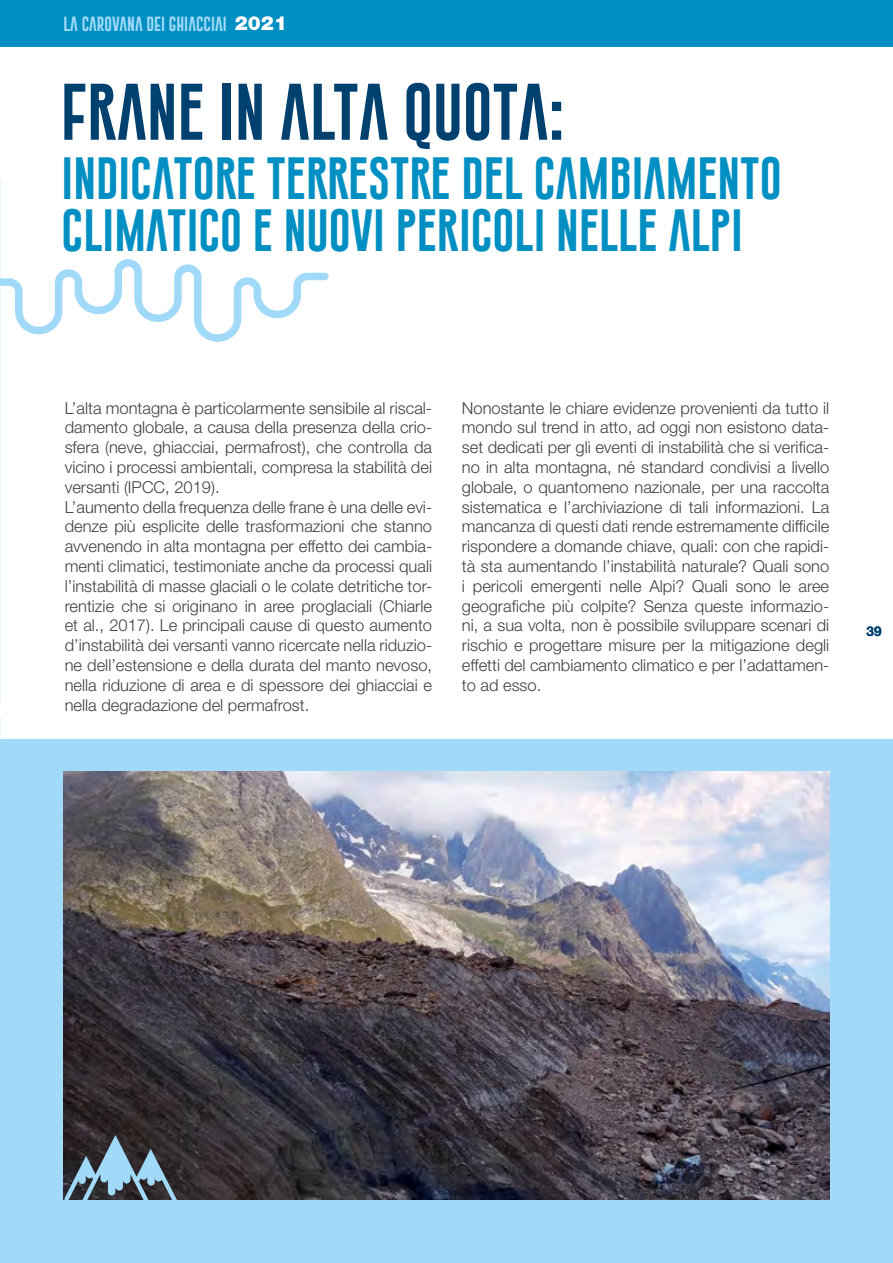
<style>
.page{position:relative;width:893px;height:1263px;background:#fff}
.page>*{position:absolute;margin:0;border:0;box-sizing:border-box;transform-origin:0 0}
.t1{font:58.5px "Gobold Extra 1";color:#004170}
.t2{font:43.5px/52.2px "Gobold Extra 1";color:#008fc2}
.t3{font:300 16.5px/19.8px "Helvetica Neue LT Std";color:#424043}
.t4{font:15px "Gobold Extra 1";color:#a1daf8}
.t5{font:700 13.5px "Helvetica Neue LT Std";color:#004170}
.s1{font-family:"Helvetica Neue LT Std";font-weight:900;font-size:19.5px;color:#fff}
</style>
<div class="page">
<div style="left:0;top:0;width:893px;height:47px;background:#008fc2"></div>
<div style="left:0;top:740px;width:893px;height:523px;background:#a1daf8"></div>
<svg style="left:0;top:255px;width:329px;height:91px"></svg>
<img style="left:64px;top:772px;width:765px;height:427px">
<svg style="left:63px;top:1135px;width:137px;height:65px"></svg>
<p class="t4" style="left:64px;top:14px;width:225px">LA CAROVANA DEI GHIACCIAI <span class="s1">2021</span></p>
<h1 class="t1" style="left:61px;top:74px;width:505px">FRANE IN ALTA QUOTA:</h1>
<h2 class="t2" style="left:62px;top:152px;width:721px">INDICATORE TERRESTRE DEL CAMBIAMENTO<br>CLIMATICO E NUOVI PERICOLI NELLE ALPI</h2>
<p class="t3" style="left:65px;top:397px;width:369px">L’alta montagna è particolarmente sensibile al riscal&shy;damento globale, a causa della presenza della crio&shy;sfera (neve, ghiacciai, permafrost), che controlla da vicino i processi ambientali, compresa la stabilità dei versanti (IPCC, 2019).<br>L’aumento della frequenza delle frane è una delle evi&shy;denze più esplicite delle trasformazioni che stanno avvenendo in alta montagna per effetto dei cambia&shy;menti climatici, testimoniate anche da processi quali l’instabilità di masse glaciali o le colate detritiche tor&shy;rentizie che si originano in aree proglaciali (Chiarle et al., 2017). Le principali cause di questo aumento d’instabilità dei versanti vanno ricercate nella riduzio&shy;ne dell’estensione e della durata del manto nevoso, nella riduzione di area e di spessore dei ghiacciai e nella degradazione del permafrost.</p>
<p class="t3" style="left:462px;top:397px;width:369px;text-align:justify">Nonostante le chiare evidenze provenienti da tutto il mondo sul trend in atto, ad oggi non esistono data&shy;set dedicati per gli eventi di instabilità che si verifica&shy;no in alta montagna, né standard condivisi a livello globale, o quantomeno nazionale, per una raccolta sistematica e l’archiviazione di tali informazioni. La mancanza di questi dati rende estremamente difficile rispondere a domande chiave, quali: con che rapidi&shy;tà sta aumentando l’instabilità naturale? Quali sono i pericoli emergenti nelle Alpi? Quali sono le aree geografiche più colpite? Senza queste informazio&shy;ni, a sua volta, non è possibile sviluppare scenari di rischio e progettare misure per la mitigazione degli effetti del cambiamento climatico e per l’adattamen&shy;to ad esso.</p>
<p class="t5" style="left:866px;top:623px;width:17px">39</p>
</div>
